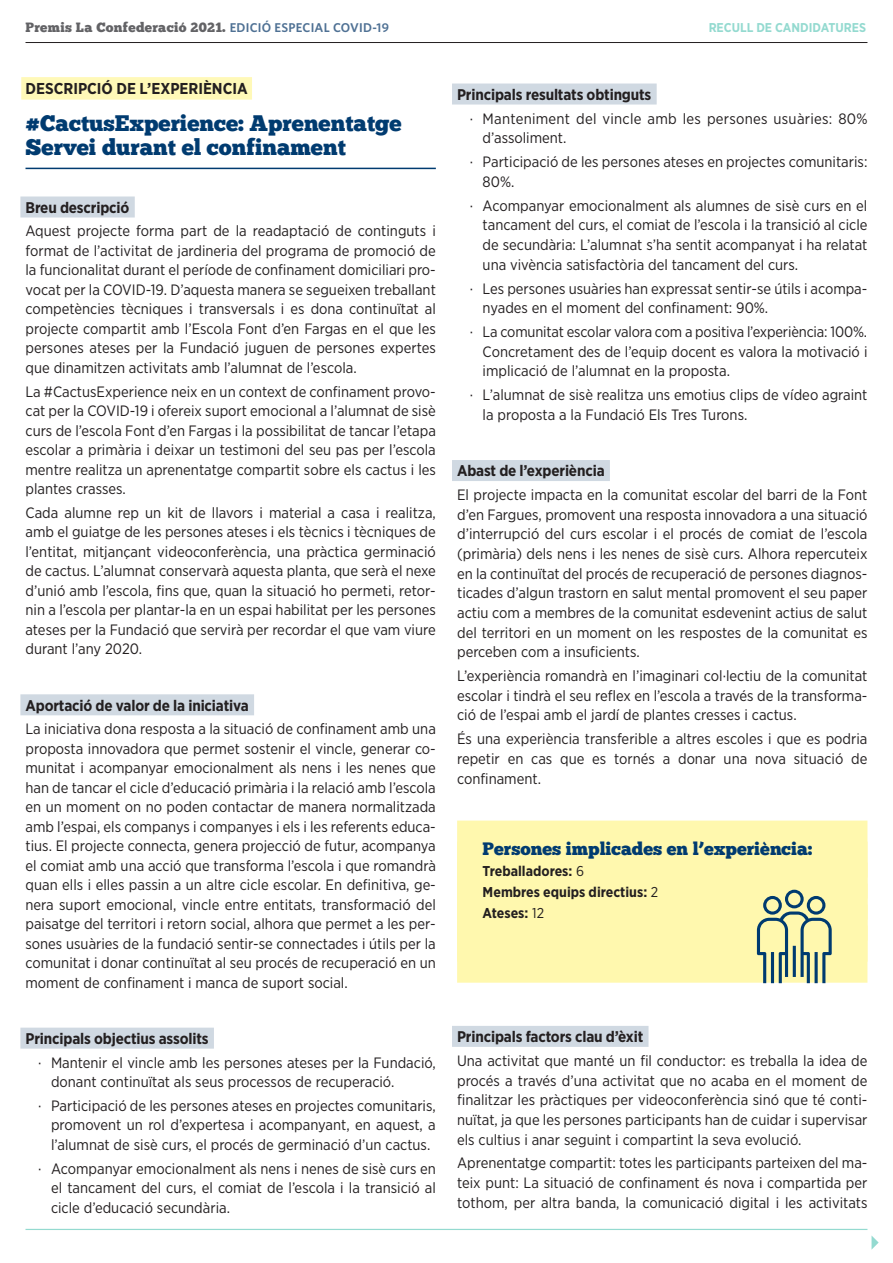
<style>
.page{position:relative;width:893px;height:1263px;background:#fff}
.page>*{position:absolute;margin:0;border:0;box-sizing:border-box;transform-origin:0 0}
._00_TÍTOL_PROJECTE{font:22.5px/24px "Chunk Five";color:#003b70}
._06__Text_fitxa_fina{font:18px "Chunk Five";color:#003b70}
._05__descripció{font:700 15.75px "Gotham Narrow";color:#231f20}
._01_TITOLET_2{font:700 15.45px "Gotham Narrow";letter-spacing:-.01em;color:#231f20}
.t1{font:15px/19.5px "Gotham Narrow";color:#231f20;text-align:justify}
._06__Text_fitxa_fina-2{font:700 14.25px "Gotham Narrow";color:#231f20}
.t2{font:13.5px "Chunk Five";letter-spacing:.02em;color:#636366}
.t3{font:700 12.75px "Gotham Narrow";color:#94dad0}
.s1{font-family:"Whitney HTF";font-weight:600;font-size:12.75px;color:#4f7194}
.s2{font-weight:400}
</style>
<div class="page">
<hr style="left:26px;top:1229px;width:841px;height:1px;background:#94dad0">
<svg style="left:871px;top:1235px;width:8px;height:14px"></svg>
<hr style="left:26px;top:42px;width:841px;height:1px;background:#231f20">
<div style="left:21px;top:77px;width:231px;height:23px;background:#fff9b8"></div>
<hr style="left:26px;top:168px;width:410px;height:1px;background:#003b70">
<div style="left:20px;top:196px;width:115px;height:21px;background:#d0d9e2"></div>
<div style="left:20px;top:694px;width:234px;height:21px;background:#d0d9e2"></div>
<div style="left:20px;top:1028px;width:194px;height:21px;background:#d0d9e2"></div>
<div style="left:452px;top:84px;width:205px;height:21px;background:#d0d9e2"></div>
<div style="left:452px;top:460px;width:158px;height:21px;background:#d0d9e2"></div>
<div style="left:457px;top:820px;width:410px;height:57px;background:#fff8ae"></div>
<div style="left:457px;top:863px;width:410px;height:57px;background:#fff8ae"></div>
<div style="left:457px;top:905px;width:410px;height:57px;background:#fff8ae"></div>
<div style="left:457px;top:926px;width:410px;height:57px;background:#fff8ae"></div>
<div style="left:452px;top:1026px;width:196px;height:21px;background:#d0d9e2"></div>
<svg style="left:757px;top:890px;width:75px;height:93px"></svg>
<p class="t2" style="left:26px;top:19px;width:365px">Premis La Confederació 2021. <span class="s1">EDICIÓ ESPECIAL COVID-19</span></p>
<p class="t3" style="left:709px;top:20px;width:159px">RECULL DE CANDIDATURES</p>
<p class="_05__descripció" style="left:26px;top:78px;width:224px">DESCRIPCIÓ DE L’EXPERIÈNCIA</p>
<p class="_00_TÍTOL_PROJECTE" style="left:26px;top:111px;width:378px">#CactusExperience: Aprenentatge<br>Servei durant el confinament</p>
<p class="_01_TITOLET_2" style="left:26px;top:197px;width:105px">Breu descripció</p>
<p class="t1" style="left:26px;top:221px;width:412px">Aquest projecte forma part de la readaptació de continguts i format de l’activitat de jardineria del programa de promoció de la funcionalitat durant el període de confinament domiciliari pro· vocat per la COVID-19. D’aquesta manera se segueixen treballant competències tècniques i transversals i es dona continuïtat al projecte compartit amb l’Escola Font d’en Fargas en el que les persones ateses per la Fundació juguen de persones expertes que dinamitzen activitats amb l’alumnat de l’escola.</p>
<p class="t1" style="left:26px;top:381px;width:412px">La #CactusExperience neix en un context de confinament provo· cat per la COVID-19 i ofereix suport emocional a l’alumnat de sisè curs de l’escola Font d’en Fargas i la possibilitat de tancar l’etapa escolar a primària i deixar un testimoni del seu pas per l’escola mentre realitza un aprenentatge compartit sobre els cactus i les plantes crasses.</p>
<p class="t1" style="left:26px;top:503px;width:412px">Cada alumne rep un kit de llavors i material a casa i realitza, amb el guiatge de les persones ateses i els tècnics i tècniques de l’entitat, mitjançant videoconferència, una pràctica germinació de cactus. L’alumnat conservarà aquesta planta, que serà el nexe d’unió amb l’escola, fins que, quan la situació ho permeti, retor· nin a l’escola per plantar-la en un espai habilitat per les persones ateses per la Fundació que servirà per recordar el que vam viure durant l’any 2020.</p>
<p class="_01_TITOLET_2" style="left:26px;top:695px;width:225px">Aportació de valor de la iniciativa</p>
<p class="t1" style="left:26px;top:719px;width:412px">La iniciativa dona resposta a la situació de confinament amb una proposta innovadora que permet sostenir el vincle, generar co· munitat i acompanyar emocionalment als nens i les nenes que han de tancar el cicle d’educació primària i la relació amb l’escola en un moment on no poden contactar de manera normalitzada amb l’espai, els companys i companyes i els i les referents educa· tius. El projecte connecta, genera projecció de futur, acompanya el comiat amb una acció que transforma l’escola i que romandrà quan ells i elles passin a un altre cicle escolar. En definitiva, ge· nera suport emocional, vincle entre entitats, transformació del paisatge del territori i retorn social, alhora que permet a les per· sones usuàries de la fundació sentir-se connectades i útils per la comunitat i donar continuïtat al seu procés de recuperació en un moment de confinament i manca de suport social.</p>
<p class="_01_TITOLET_2" style="left:26px;top:1028px;width:185px">Principals objectius assolits</p>
<p class="t1" style="left:51px;top:1052px;width:386px;text-indent:-13px">· Mantenir el vincle amb les persones ateses per la Fundació, donant continuïtat als seus processos de recuperació.</p>
<p class="t1" style="left:51px;top:1095px;width:386px;text-indent:-13px">· Participació de les persones ateses en projectes comunitaris, promovent un rol d’expertesa i acompanyant, en aquest, a l’alumnat de sisè curs, el procés de germinació d’un cactus.</p>
<p class="t1" style="left:51px;top:1158px;width:386px;text-indent:-13px">· Acompanyar emocionalment als nens i nenes de sisè curs en el tancament del curs, el comiat de l’escola i la transició al cicle d’educació secundària.</p>
<p class="_01_TITOLET_2" style="left:457px;top:84px;width:196px">Principals resultats obtinguts</p>
<p class="t1" style="left:483px;top:108px;width:386px;text-indent:-13px">· Manteniment del vincle amb les persones usuàries: 80% d’assoliment.</p>
<p class="t1" style="left:483px;top:152px;width:386px;text-indent:-13px">· Participació de les persones ateses en projectes comunitaris:<br>80%.</p>
<p class="t1" style="left:483px;top:195px;width:386px;text-indent:-13px">· Acompanyar emocionalment als alumnes de sisè curs en el tancament del curs, el comiat de l’escola i la transició al cicle de secundària: L’alumnat s’ha sentit acompanyat i ha relatat una vivència satisfactòria del tancament del curs.</p>
<p class="t1" style="left:483px;top:278px;width:386px;text-indent:-13px">· Les persones usuàries han expressat sentir-se útils i acompa· nyades en el moment del confinament: 90%.</p>
<p class="t1" style="left:483px;top:322px;width:386px;text-indent:-13px">· La comunitat escolar valora com a positiva l’experiència: 100%.<br>Concretament des de l’equip docent es valora la motivació i implicació de l’alumnat en la proposta.</p>
<p class="t1" style="left:483px;top:385px;width:386px;text-indent:-13px">· L’alumnat de sisè realitza uns emotius clips de vídeo agraint la proposta a la Fundació Els Tres Turons.</p>
<p class="_01_TITOLET_2" style="left:457px;top:461px;width:149px">Abast de l’experiència</p>
<p class="t1" style="left:457px;top:485px;width:412px">El projecte impacta en la comunitat escolar del barri de la Font d’en Fargues, promovent una resposta innovadora a una situació d’interrupció del curs escolar i el procés de comiat de l’escola (primària) dels nens i les nenes de sisè curs. Alhora repercuteix en la continuïtat del procés de recuperació de persones diagnos· ticades d’algun trastorn en salut mental promovent el seu paper actiu com a membres de la comunitat esdevenint actius de salut del territori en un moment on les respostes de la comunitat es perceben com a insuficients.</p>
<p class="t1" style="left:457px;top:666px;width:412px">L’experiència romandrà en l’imaginari col·lectiu de la comunitat escolar i tindrà el seu reflex en l’escola a través de la transforma· ció de l’espai amb el jardí de plantes cresses i cactus.</p>
<p class="t1" style="left:457px;top:729px;width:412px">És una experiència transferible a altres escoles i que es podria repetir en cas que es tornés a donar una nova situació de confinament.</p>
<p class="_06__Text_fitxa_fina" style="left:483px;top:837px;width:331px">Persones implicades en l’experiència:</p>
<p class="_06__Text_fitxa_fina-2" style="left:483px;top:861px;width:103px">Treballadores: <span class="s2">6</span></p>
<p class="_06__Text_fitxa_fina-2" style="left:483px;top:882px;width:177px">Membres equips directius: <span class="s2">2</span></p>
<p class="_06__Text_fitxa_fina-2" style="left:483px;top:903px;width:63px">Ateses: <span class="s2">12</span></p>
<p class="_01_TITOLET_2" style="left:457px;top:1027px;width:188px">Principals factors clau d’èxit</p>
<p class="t1" style="left:457px;top:1050px;width:412px">Una activitat que manté un fil conductor: es treballa la idea de procés a través d’una activitat que no acaba en el moment de finalitzar les pràctiques per videoconferència sinó que té conti· nuïtat, ja que les persones participants han de cuidar i supervisar els cultius i anar seguint i compartint la seva evolució.</p>
<p class="t1" style="left:457px;top:1153px;width:412px">Aprenentatge compartit: totes les participants parteixen del ma· teix punt: La situació de confinament és nova i compartida per tothom, per altra banda, la comunicació digital i les activitats</p>
</div>
